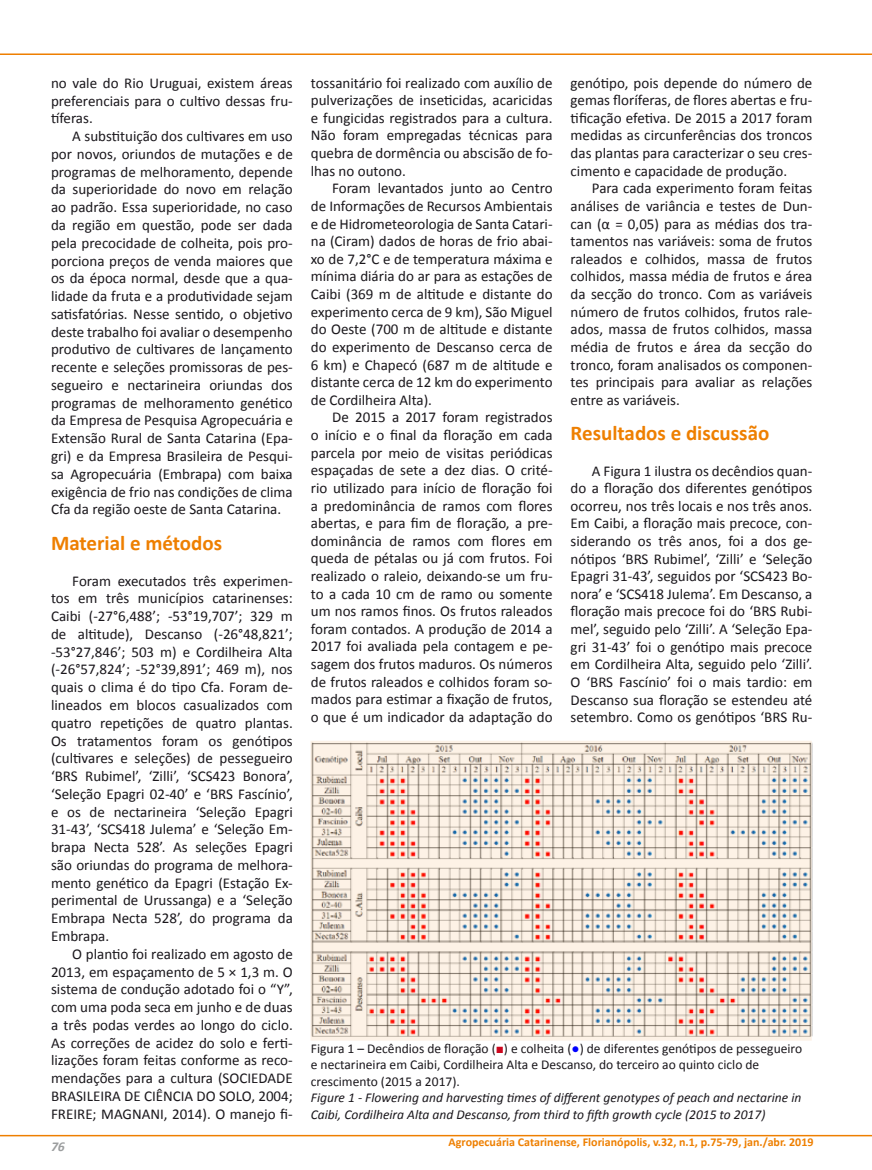
<style>
.page{position:relative;width:872px;height:1170px;background:#fff}
.page>*{position:absolute;margin:0;border:0;box-sizing:border-box;transform-origin:0 0}
.t1{font:700 21px "Calibri";color:#ee7f00}
.t2{font:15px/17.5px "Calibri";color:#1a171c;text-align:justify}
.t3{font:13.5px/16.5px "Calibri";color:#1a171c}
.t4{font:italic 13.5px/16.5px "Calibri";color:#1a171c}
.t5{font:italic 700 13.5px "Calibri";color:#9c9e9f}
.t6{font:700 12px "Calibri";color:#ee7f00}
.s1{font-family:"Arial";color:#cd071e}
.s2{color:#00f}
</style>
<div class="page">
<hr style="left:0;top:53px;width:872px;height:2px;background:#ee7f00">
<hr style="left:0;top:1134px;width:872px;height:2px;background:#ee7f00">
<svg style="left:310px;top:741px;width:501px;height:299px;background:#e5d7cc"></svg>
<p class="t2" style="left:51px;top:74px;width:243px">no vale do Rio Uruguai, existem áreas preferenciais para o cultivo dessas fru&shy;tíferas.</p>
<p class="t2" style="left:51px;top:127px;width:243px;text-indent:21px">A substituição dos cultivares em uso por novos, oriundos de mutações e de programas de melhoramento, depende da superioridade do novo em relação ao padrão. Essa superioridade, no caso da região em questão, pode ser dada pela precocidade de colheita, pois pro&shy;porciona preços de venda maiores que os da época normal, desde que a qua&shy;lidade da fruta e a produtividade sejam satisfatórias. Nesse sentido, o objetivo deste trabalho foi avaliar o desempenho produtivo de cultivares de lançamento recente e seleções promissoras de pes&shy;segueiro e nectarineira oriundas dos programas de melhoramento genético da Empresa de Pesquisa Agropecuária e Extensão Rural de Santa Catarina (Epa&shy;gri) e da Empresa Brasileira de Pesqui&shy;sa Agropecuária (Embrapa) com baixa exigência de frio nas condições de clima Cfa da região oeste de Santa Catarina.</p>
<h1 class="t1" style="left:51px;top:528px;width:173px">Material e métodos</h1>
<p class="t2" style="left:51px;top:571px;width:243px;text-indent:21px">Foram executados três experimen&shy;tos em três municípios catarinenses:<br>Caibi (-27°6,488’; -53°19,707’; 329 m de altitude), Descanso (-26°48,821’; -53°27,846’; 503 m) e Cordilheira Alta (-26°57,824’; -52°39,891’; 469 m), nos quais o clima é do tipo Cfa. Foram de&shy;lineados em blocos casualizados com quatro repetições de quatro plantas.<br>Os tratamentos foram os genótipos (cultivares e seleções) de pessegueiro ‘BRS Rubimel’, ‘Zilli’, ‘SCS423 Bonora’, ‘Seleção Epagri 02-40’ e ‘BRS Fascínio’, e os de nectarineira ‘Seleção Epagri 31-43’, ‘SCS418 Julema’ e ‘Seleção Em&shy;brapa Necta 528’. As seleções Epagri são oriundas do programa de melhora&shy;mento genético da Epagri (Estação Ex&shy;perimental de Urussanga) e a ‘Seleção Embrapa Necta 528’, do programa da Embrapa.</p>
<p class="t2" style="left:51px;top:944px;width:243px;text-indent:21px">O plantio foi realizado em agosto de 2013, em espaçamento de 5 × 1,3 m. O sistema de condução adotado foi o “Y”, com uma poda seca em junho e de duas a três podas verdes ao longo do ciclo.<br>As correções de acidez do solo e ferti&shy;lizações foram feitas conforme as reco&shy;mendações para a cultura (SOCIEDADE BRASILEIRA DE CIÊNCIA DO SOLO, 2004; FREIRE; MAGNANI, 2014). O manejo fi-</p>
<p class="t5" style="left:51px;top:1137px;width:16px">76</p>
<p class="t2" style="left:311px;top:73px;width:243px">tossanitário foi realizado com auxílio de pulverizações de inseticidas, acaricidas e fungicidas registrados para a cultura.<br>Não foram empregadas técnicas para quebra de dormência ou abscisão de fo&shy;lhas no outono.</p>
<p class="t2" style="left:311px;top:179px;width:243px;text-indent:21px">Foram levantados junto ao Centro de Informações de Recursos Ambientais e de Hidrometeorologia de Santa Catari&shy;na (Ciram) dados de horas de frio abai&shy;xo de 7,2°C e de temperatura máxima e mínima diária do ar para as estações de Caibi (369 m de altitude e distante do experimento cerca de 9 km), São Miguel do Oeste (700 m de altitude e distante do experimento de Descanso cerca de 6 km) e Chapecó (687 m de altitude e distante cerca de 12 km do experimento de Cordilheira Alta).</p>
<p class="t2" style="left:311px;top:408px;width:243px;text-indent:21px">De 2015 a 2017 foram registrados o início e o final da floração em cada parcela por meio de visitas periódicas espaçadas de sete a dez dias. O crité&shy;rio utilizado para início de floração foi a predominância de ramos com flores abertas, e para fim de floração, a pre&shy;dominância de ramos com flores em queda de pétalas ou já com frutos. Foi realizado o raleio, deixando-se um fru&shy;to a cada 10 cm de ramo ou somente um nos ramos finos. Os frutos raleados foram contados. A produção de 2014 a 2017 foi avaliada pela contagem e pe&shy;sagem dos frutos maduros. Os números de frutos raleados e colhidos foram so&shy;mados para estimar a fixação de frutos, o que é um indicador da adaptação do</p>
<p class="t2" style="left:570px;top:73px;width:243px">genótipo, pois depende do número de gemas floríferas, de flores abertas e fru&shy;tificação efetiva. De 2015 a 2017 foram medidas as circunferências dos troncos das plantas para caracterizar o seu cres&shy;cimento e capacidade de produção.</p>
<p class="t2" style="left:570px;top:179px;width:243px;text-indent:21px">Para cada experimento foram feitas análises de variância e testes de Dun&shy;can (α = 0,05) para as médias dos tra&shy;tamentos nas variáveis: soma de frutos raleados e colhidos, massa de frutos colhidos, massa média de frutos e área da secção do tronco. Com as variáveis número de frutos colhidos, frutos rale&shy;ados, massa de frutos colhidos, massa média de frutos e área da secção do tronco, foram analisados os componen&shy;tes principais para avaliar as relações entre as variáveis.</p>
<h1 class="t1" style="left:570px;top:418px;width:200px">Resultados e discussão</h1>
<p class="t2" style="left:570px;top:461px;width:243px;text-indent:21px">A Figura 1 ilustra os decêndios quan&shy;do a floração dos diferentes genótipos ocorreu, nos três locais e nos três anos.<br>Em Caibi, a floração mais precoce, con&shy;siderando os três anos, foi a dos ge&shy;nótipos ‘BRS Rubimel’, ‘Zilli’ e ‘Seleção Epagri 31-43’, seguidos por ‘SCS423 Bo&shy;nora’ e ‘SCS418 Julema’. Em Descanso, a floração mais precoce foi do ‘BRS Rubi&shy;mel’, seguido pelo ‘Zilli’. A ‘Seleção Epa&shy;gri 31-43’ foi o genótipo mais precoce em Cordilheira Alta, seguido pelo ‘Zilli’.<br>O ‘BRS Fascínio’ foi o mais tardio: em Descanso sua floração se estendeu até setembro. Como os genótipos ‘BRS Ru-</p>
<p class="t3" style="left:311px;top:1039px;width:493px">Figura 1 – Decêndios de floração (<span class="s1">■</span>) e colheita (<span class="s2">●</span>) de diferentes genótipos de pessegueiro e nectarineira em Caibi, Cordilheira Alta e Descanso, do terceiro ao quinto ciclo de crescimento (2015 a 2017).</p>
<p class="t4" style="left:311px;top:1088px;width:492px">Figure 1 - Flowering and harvesting times of different genotypes of peach and nectarine in<br>Caibi, Cordilheira Alta and Descanso, from third to fifth growth cycle (2015 to 2017)</p>
<p class="t6" style="left:448px;top:1133px;width:366px">Agropecuária Catarinense, Florianópolis, v.32, n.1, p.75-79, jan./abr. 2019</p>
</div>
